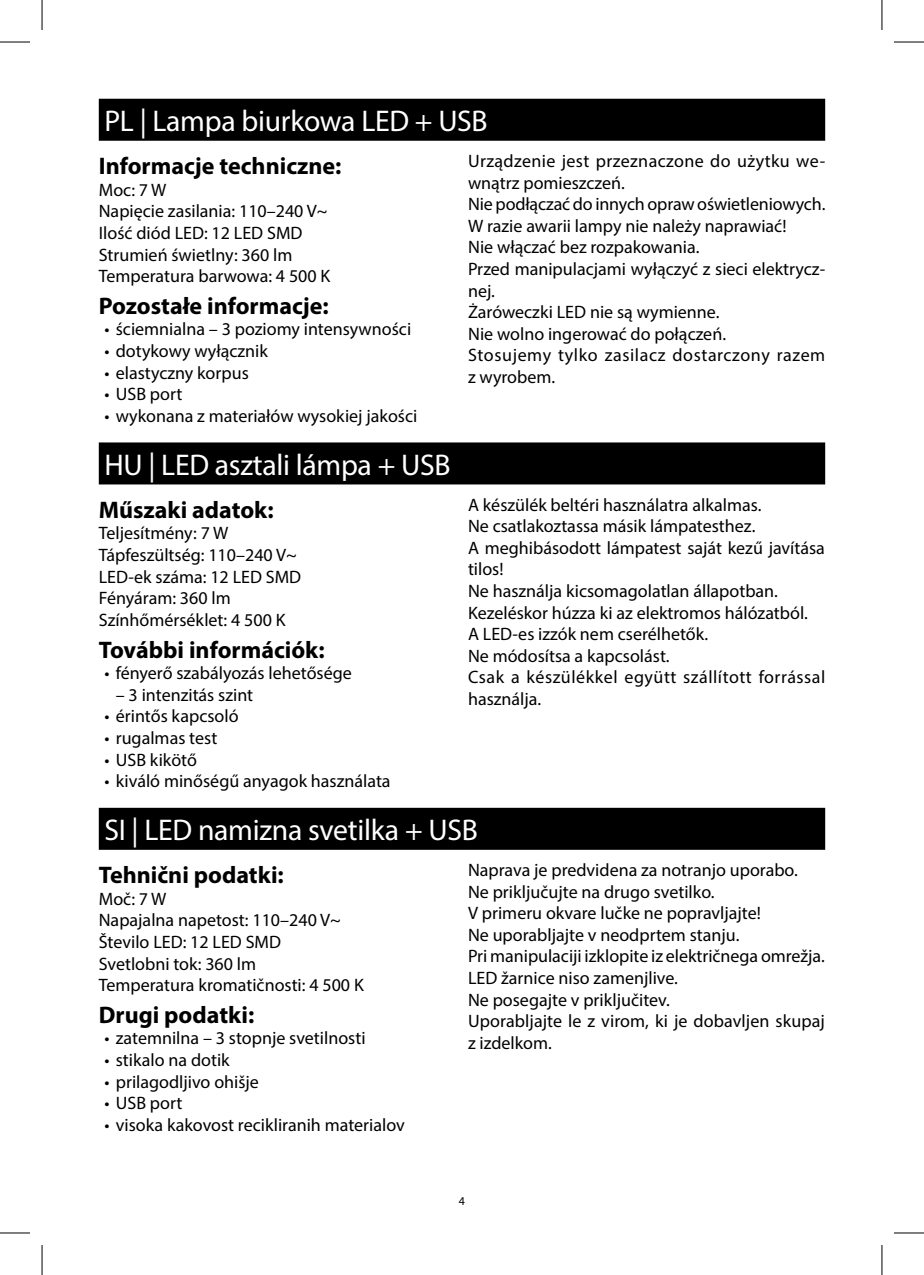
<style>
.page{position:relative;width:924px;height:1275px;background:#fff}
.page>*{position:absolute;margin:0;border:0;box-sizing:border-box;transform-origin:0 0}
.t1{font:30px "Myriad Pro";letter-spacing:-.01em;color:#fff}
.t2{font:700 24px "Myriad Pro";color:#000}
.t3{font:18px/21.6px "Myriad Pro";color:#000}
.t4{font:12px "Myriad Pro";color:#000}
</style>
<div class="page">
<div style="left:99px;top:99px;width:725px;height:42px;background:#000"></div>
<div style="left:99px;top:442px;width:725px;height:42px;background:#000"></div>
<div style="left:99px;top:808px;width:725px;height:42px;background:#000"></div>
<hr style="left:0;top:42px;width:30px;height:1px;background:#000">
<hr style="left:893px;top:42px;width:30px;height:1px;background:#000">
<hr style="left:0;top:1232px;width:30px;height:1px;background:#000">
<hr style="left:893px;top:1232px;width:30px;height:1px;background:#000">
<hr style="left:42px;top:0;width:1px;height:30px;background:#000">
<hr style="left:42px;top:1245px;width:1px;height:30px;background:#000">
<hr style="left:881px;top:0;width:1px;height:30px;background:#000">
<hr style="left:881px;top:1245px;width:1px;height:30px;background:#000">
<h1 class="t1" style="left:104px;top:102px;width:384px">PL | Lampa biurkowa LED + USB</h1>
<h2 class="t2" style="left:99px;top:150px;width:244px">Informacje techniczne:</h2>
<p class="t3" style="left:99px;top:179px;width:233px">Moc: 7 W<br>Napięcie zasilania: 110–240 V~<br>Ilość diód LED: 12 LED SMD<br>Strumień świetlny: 360 lm<br>Temperatura barwowa: 4 500 K</p>
<h2 class="t2" style="left:99px;top:290px;width:231px">Pozostałe informacje:</h2>
<p class="t3" style="left:104px;top:318px;width:308px">• ściemnialna – 3 poziomy intensywności</p>
<p class="t3" style="left:104px;top:340px;width:165px">• dotykowy wyłącznik</p>
<p class="t3" style="left:104px;top:361px;width:146px">• elastyczny korpus</p>
<p class="t3" style="left:104px;top:383px;width:79px">• USB port</p>
<p class="t3" style="left:104px;top:405px;width:314px">• wykonana z materiałów wysokiej jakości</p>
<p class="t3" style="left:468px;top:150px;width:359px">Urządzenie jest przeznaczone do użytku we&shy;wnątrz pomieszczeń.<br>Nie podłączać do innych opraw oświetleniowych.<br>W razie awarii lampy nie należy naprawiać!<br>Nie włączać bez rozpakowania.<br>Przed manipulacjami wyłączyć z sieci elektrycz&shy;nej.<br>Żaróweczki LED nie są wymienne.<br>Nie wolno ingerować do połączeń.<br>Stosujemy tylko zasilacz dostarczony razem z wyrobem.</p>
<h1 class="t1" style="left:104px;top:446px;width:347px">HU | LED asztali lámpa + USB</h1>
<h2 class="t2" style="left:99px;top:494px;width:176px">Műszaki adatok:</h2>
<p class="t3" style="left:99px;top:522px;width:204px">Teljesítmény: 7 W<br>Tápfeszültség: 110–240 V~<br>LED-ek száma: 12 LED SMD<br>Fényáram: 360 lm<br>Színhőmérséklet: 4 500 K</p>
<h2 class="t2" style="left:99px;top:634px;width:227px">További információk:</h2>
<p class="t3" style="left:104px;top:662px;width:249px">• fényerő szabályozás lehetősége</p>
<p class="t3" style="left:116px;top:683px;width:139px">– 3 intenzitás szint</p>
<p class="t3" style="left:104px;top:705px;width:136px">• érintős kapcsoló</p>
<p class="t3" style="left:104px;top:727px;width:114px">• rugalmas test</p>
<p class="t3" style="left:104px;top:748px;width:94px">• USB kikötő</p>
<p class="t3" style="left:104px;top:770px;width:287px">• kiváló minőségű anyagok használata</p>
<p class="t3" style="left:468px;top:493px;width:359px">A készülék beltéri használatra alkalmas.<br>Ne csatlakoztassa másik lámpatesthez.<br>A meghibásodott lámpatest saját kezű javítása tilos!<br>Ne használja kicsomagolatlan állapotban.<br>Kezeléskor húzza ki az elektromos hálózatból.<br>A LED-es izzók nem cserélhetők.<br>Ne módosítsa a kapcsolást.<br>Csak a készülékkel együtt szállított forrással használja.</p>
<h1 class="t1" style="left:104px;top:811px;width:375px">SI | LED namizna svetilka + USB</h1>
<h2 class="t2" style="left:99px;top:859px;width:186px">Tehnični podatki:</h2>
<p class="t3" style="left:99px;top:887px;width:266px">Moč: 7 W<br>Napajalna napetost: 110–240 V~<br>Število LED: 12 LED SMD<br>Svetlobni tok: 360 lm<br>Temperatura kromatičnosti: 4 500 K</p>
<h2 class="t2" style="left:99px;top:999px;width:157px">Drugi podatki:</h2>
<p class="t3" style="left:104px;top:1027px;width:262px">• zatemnilna – 3 stopnje svetilnosti</p>
<p class="t3" style="left:104px;top:1049px;width:127px">• stikalo na dotik</p>
<p class="t3" style="left:104px;top:1070px;width:156px">• prilagodljivo ohišje</p>
<p class="t3" style="left:104px;top:1092px;width:79px">• USB port</p>
<p class="t3" style="left:104px;top:1113px;width:302px">• visoka kakovost recikliranih materialov</p>
<p class="t3" style="left:468px;top:859px;width:358px">Naprava je predvidena za notranjo uporabo.<br>Ne priključujte na drugo svetilko.<br>V primeru okvare lučke ne popravljajte!<br>Ne uporabljajte v neodprtem stanju.<br>Pri manipulaciji izklopite iz električnega omrežja.<br>LED žarnice niso zamenjlive.<br>Ne posegajte v priključitev.<br>Uporabljajte le z virom, ki je dobavljen skupaj z izdelkom.</p>
<p class="t4" style="left:458px;top:1193px;width:8px">4</p>
</div>
